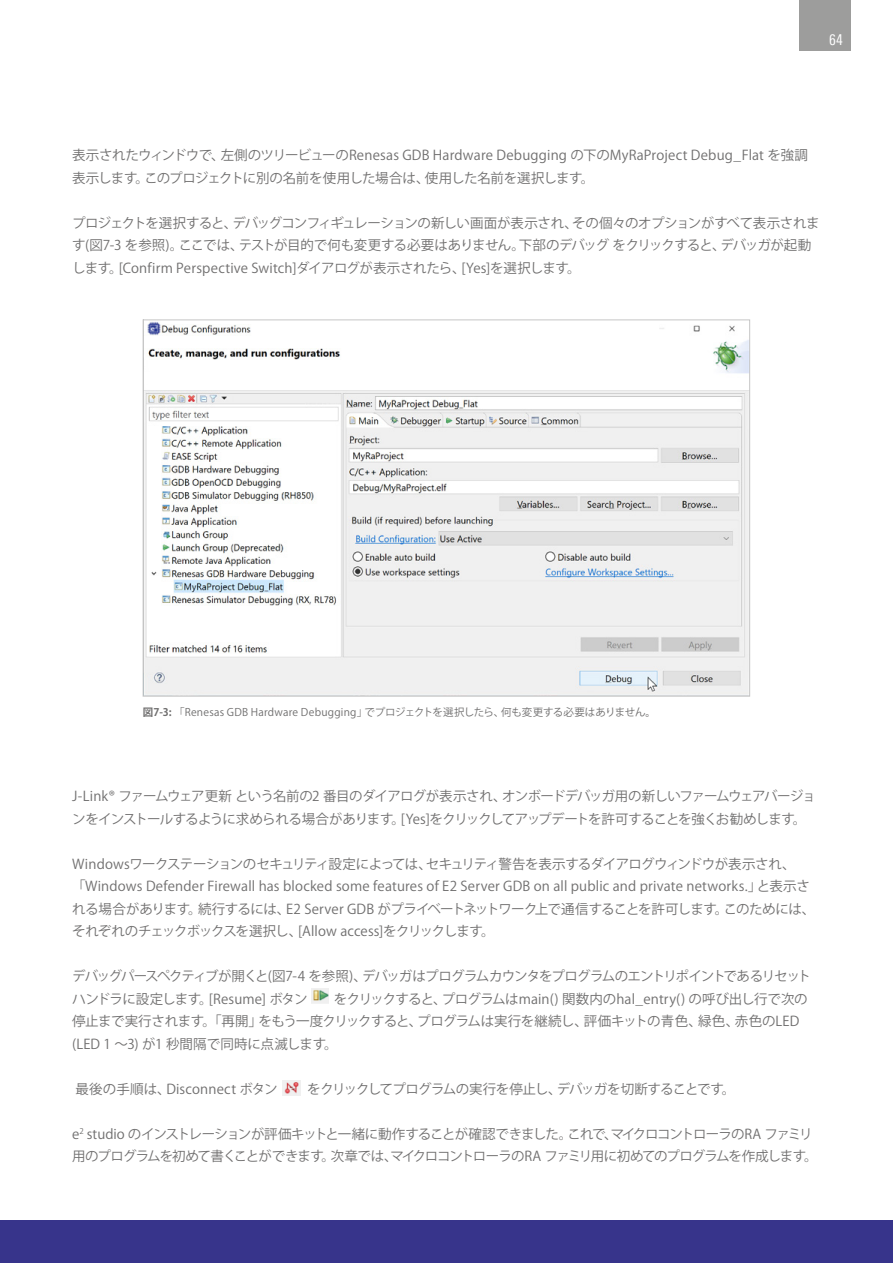
<style>
.page{position:relative;width:893px;height:1263px;background:#fff}
.page>*{position:absolute;margin:0;border:0;box-sizing:border-box;transform-origin:0 0}
.t1{font:15px "Linotype Univers 420 Cn";color:#fff}
.t2{font:13.5px/22.5px "Koz Go Pr 6 N";letter-spacing:-.03em;color:#706f6f}
.t3{font:13.5px/22.5px "Koz Go Pr 6 N";color:#706f6f}
.t4{font:13.5px/22.5px "Koz Go Pr 6 N";letter-spacing:-.07em;color:#706f6f}
.t5{font:13.5px/22.5px "Koz Go Pr 6 N";letter-spacing:-.06em;color:#706f6f}
.t6{font:13.5px/22.5px "Koz Go Pr 6 N";letter-spacing:.005em;color:#706f6f}
.t7{font:13.5px "Koz Go Pr 6 N";letter-spacing:-.055em;color:#706f6f}
.t8{font:13.5px "Koz Go Pr 6 N";letter-spacing:.01em;color:#706f6f}
.t9{font:10.5px "Koz Go Pr 6 N";letter-spacing:.02em;color:#706f6f}
.s1{font-weight:700}
</style>
<div class="page">
<div style="left:799px;top:0;width:51px;height:51px;background:#9d9d9c"></div>
<div style="left:0;top:1220px;width:893px;height:43px;background:#37348b"></div>
<img style="left:311px;top:989px;width:18px;height:14px">
<img style="left:283px;top:1081px;width:18px;height:14px">
<img style="left:145px;top:322px;width:603px;height:372px">
<p class="t1" style="left:829px;top:31px;width:15px">64</p>
<p class="t6" style="left:72px;top:144px;width:737px">表示されたウィンドウで、左側のツリービューのRenesas GDB Hardware Debugging の下のMyRaProject Debug_Flat を強調表示します。このプロジェクトに別の名前を使用した場合は、使用した名前を選択します。</p>
<p class="t2" style="left:72px;top:212px;width:749px">プロジェクトを選択すると、デバッグコンフィギュレーションの新しい画面が表示され、その個々のオプションがすべて表示されます(図7-3 を参照)。ここでは、テストが目的で何も変更する必要はありません。下部のデバッグ をクリックすると、デバッガが起動します。[Confirm Perspective Switch]ダイアログが表示されたら、[Yes]を選択します。</p>
<p class="t9" style="left:143px;top:706px;width:515px"><span class="s1">図7-3:</span> 「Renesas GDB Hardware Debugging」でプロジェクトを選択したら、何も変更する必要はありません<span class="s1">。</span></p>
<p class="t5" style="left:72px;top:785px;width:745px">J-Link® ファームウェア更新 という名前の2 番目のダイアログが表示され、オンボードデバッガ用の新しいファームウェアバージョンをインストールするように求められる場合があります。[Yes]をクリックしてアップデートを許可することを強くお勧めします。</p>
<p class="t3" style="left:72px;top:853px;width:745px">Windowsワークステーションのセキュリティ設定によっては、セキュリティ警告を表示するダイアログウィンドウが表示され、「Windows Defender Firewall has blocked some features of E2 Server GDB on all public and private networks.」と表示される場合があります。続行するには、E2 Server GDB がプライベートネットワーク上で通信することを許可します。このためには、それぞれのチェックボックスを選択し、[Allow access]をクリックします。</p>
<p class="t4" style="left:72px;top:965px;width:740px">デバッグパースペクティブが開くと(図7-4 を参照)、デバッガはプログラムカウンタをプログラムのエントリポイントであるリセットハンドラに設定します。[Resume] ボタン</p>
<p class="t2" style="left:72px;top:988px;width:737px;text-indent:262px">をクリックすると、プログラムはmain() 関数内のhal_entry() の呼び出し行で次の停止まで実行されます。「再開」をもう一度クリックすると、プログラムは実行を継続し、評価キットの青色、緑色、赤色のLED (LED 1 ～3) が1 秒間隔で同時に点滅します。</p>
<p class="t8" style="left:76px;top:1081px;width:204px">最後の手順は、Disconnect ボタン</p>
<p class="t7" style="left:307px;top:1081px;width:430px">をクリックしてプログラムの実行を停止し、デバッガを切断することです。</p>
<p class="t4" style="left:72px;top:1123px;width:747px">e<sup>2</sup> studio のインストレーションが評価キットと一緒に動作することが確認できました。これで、マイクロコントローラのRA ファミリ用のプログラムを初めて書くことができます。次章では、マイクロコントローラのRA ファミリ用に初めてのプログラムを作成します。</p>
</div>
